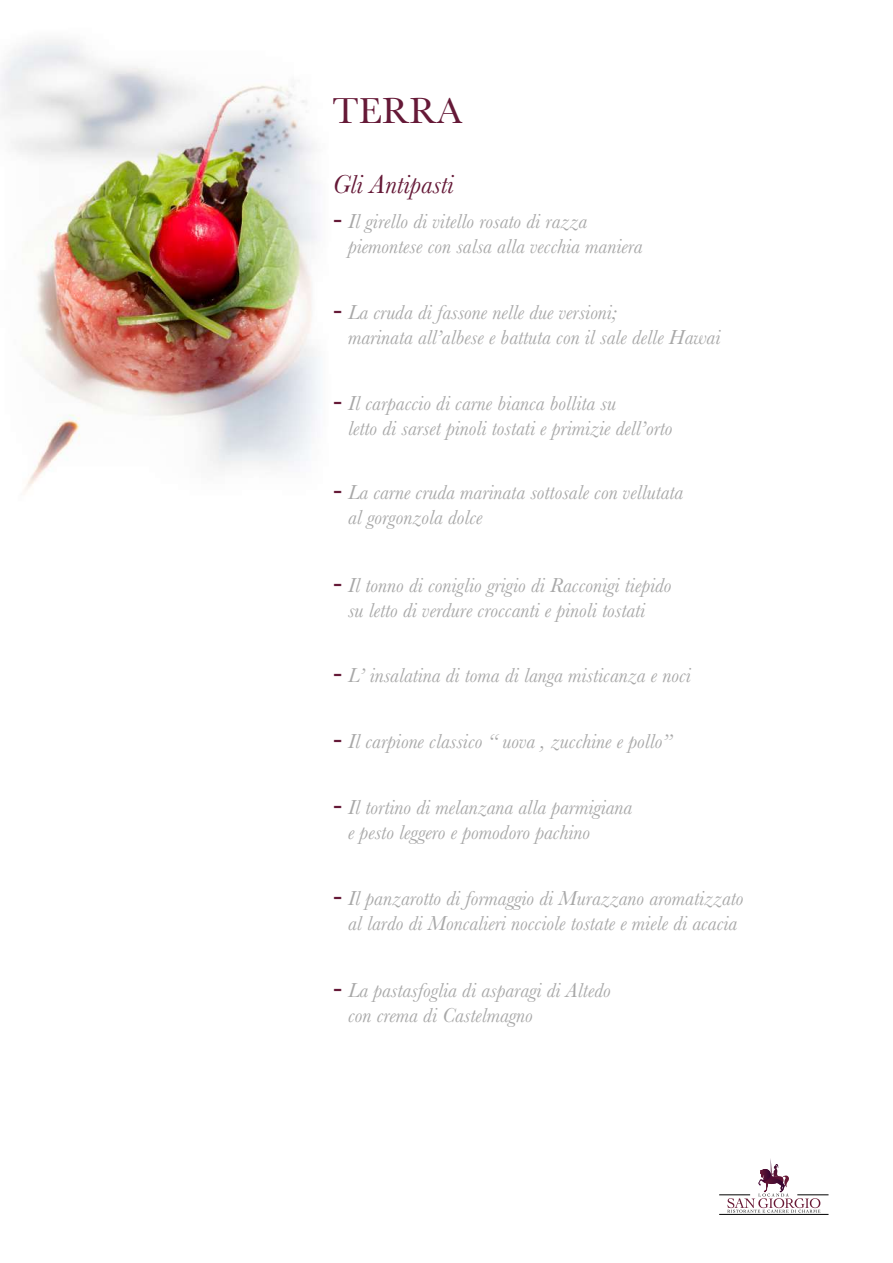
<style>
.page{position:relative;width:893px;height:1263px;background:#fff}
.page>*{position:absolute;margin:0;border:0;box-sizing:border-box;transform-origin:0 0}
.t1{font:37.5px "Baskerville";color:#651937}
.t2{font:29.85px "Baskerville";color:#651937}
.t3{font:italic 27px "Baskerville";color:#651937}
.t4{font:italic 21px/25.2px "Baskerville";color:#a8a8a8}
.s1{font-style:normal;font-size:29.85px;color:#651937}
</style>
<div class="page">
<img style="left:0;top:40px;width:320px;height:451px">
<svg style="left:727px;top:1159px;width:93px;height:54px"></svg>
<hr style="left:719px;top:1194px;width:31px;height:1px;background:#000">
<hr style="left:719px;top:1214px;width:109px;height:1px;background:#000">
<hr style="left:797px;top:1194px;width:31px;height:1px;background:#000">
<h1 class="t1" style="left:333px;top:87px;width:131px">TERRA</h1>
<p class="t3" style="left:333px;top:166px;width:122px">Gli Antipasti</p>
<p class="t4" style="left:348px;top:208px;width:296px">Il girello di vitello rosato di razza piemontese con salsa alla vecchia maniera</p>
<h2 class="t2" style="left:333px;top:198px;width:11px">-</h2>
<p class="t4" style="left:348px;top:300px;width:374px">La cruda di fassone nelle due versioni;<br>marinata all’albese e battuta con il sale delle Hawai</p>
<h2 class="t2" style="left:333px;top:290px;width:11px">-</h2>
<p class="t4" style="left:348px;top:391px;width:326px">Il carpaccio di carne bianca bollita su<br>letto di sarset pinoli tostati e primizie dell’orto</p>
<h2 class="t2" style="left:333px;top:380px;width:11px">-</h2>
<p class="t4" style="left:348px;top:480px;width:337px">La carne cruda marinata sottosale con vellutata al gorgonzola dolce</p>
<h2 class="t2" style="left:333px;top:470px;width:11px">-</h2>
<p class="t4" style="left:348px;top:572px;width:325px">Il tonno di coniglio grigio di Racconigi tiepido su letto di verdure croccanti e pinoli tostati</p>
<h2 class="t2" style="left:333px;top:562px;width:11px">-</h2>
<p class="t4" style="left:333px;top:663px;width:359px"><span class="s1">-</span> L’ insalatina di toma di langa misticanza e noci</p>
<p class="t4" style="left:333px;top:729px;width:341px"><span class="s1">-</span> Il carpione classico “ uova , zucchine e pollo”</p>
<p class="t4" style="left:348px;top:795px;width:286px">Il tortino di melanzana alla parmigiana e pesto leggero e pomodoro pachino</p>
<h2 class="t2" style="left:333px;top:785px;width:11px">-</h2>
<p class="t4" style="left:348px;top:886px;width:397px">Il panzarotto di formaggio di Murazzano aromatizzato al lardo di Moncalieri nocciole tostate e miele di acacia</p>
<h2 class="t2" style="left:333px;top:875px;width:11px">-</h2>
<p class="t4" style="left:348px;top:977px;width:264px">La pastasfoglia di asparagi di Altedo con crema di Castelmagno</p>
<h2 class="t2" style="left:333px;top:967px;width:11px">-</h2>
</div>
